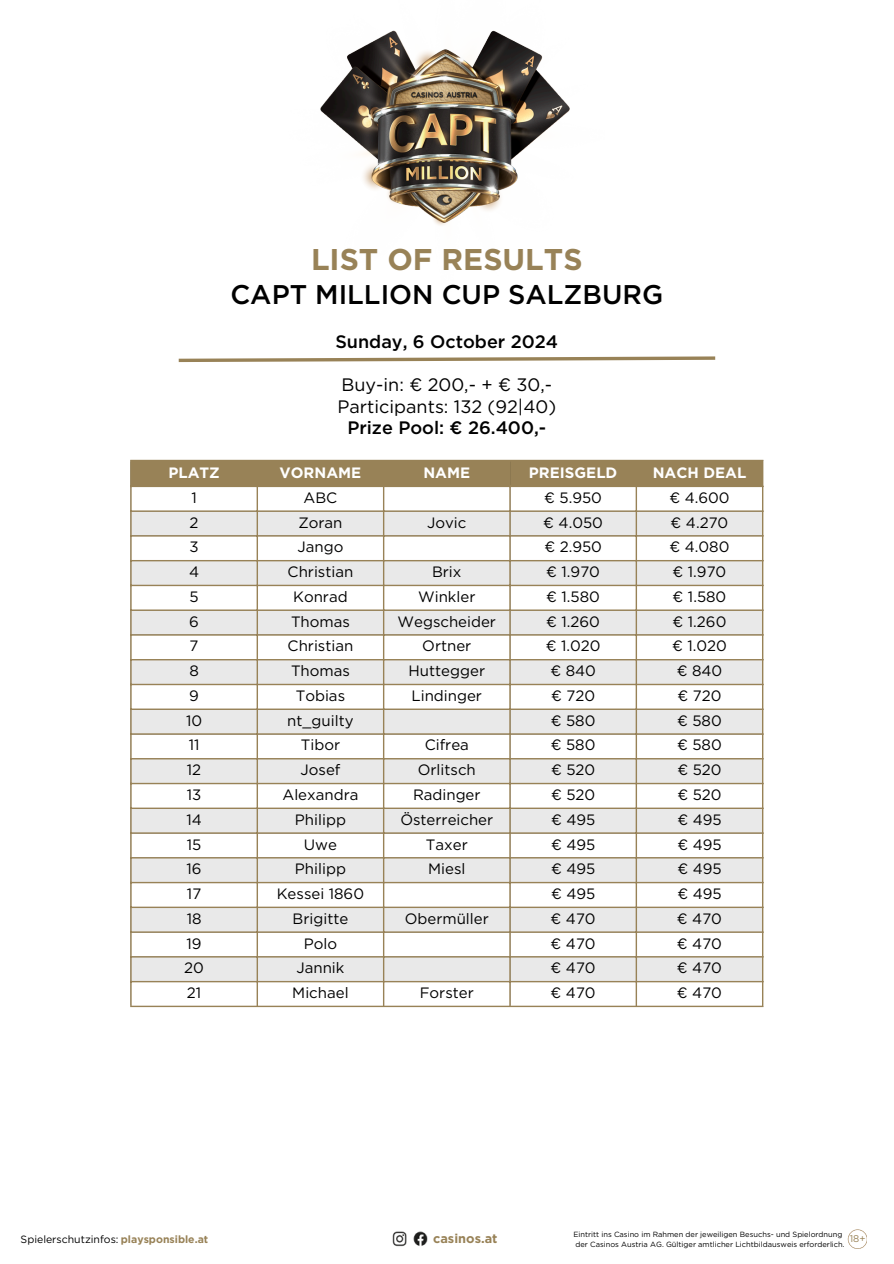
<style>
.page{position:relative;width:894px;height:1264px;background:#fff}
.page>*{position:absolute;margin:0;border:0;box-sizing:border-box;transform-origin:0 0}
.t1{font:700 30px "Gotham";color:#988257}
.t2{font:500 27px "Gotham";color:#000}
.t3{font:18px/21.3px "Gotham";color:#000;text-align:center}
.t4{font:500 18px "Gotham";color:#000}
.t5{font:15px "Gotham";color:#000}
.t6{font:700 15px "Gotham";color:#fff}
.t7{font:700 12.75px "Gotham";color:#988257}
.t8{font:10.5px "Gotham";color:#000}
.t9{font:9.75px "Gotham";color:#988257}
.t10{font:7.5px "Gotham";color:#000}
.s1{font-weight:500}
.s2{font-weight:700;color:#988257}
</style>
<div class="page">
<div style="left:132px;top:461px;width:629px;height:24px;background:#988257"></div>
<svg style="left:132px;top:512px;width:629px;height:468px;fill:#e9e9e9"></svg>
<svg style="left:510px;top:635px;width:251px;height:321px"></svg>
<hr style="left:130px;top:461px;width:2px;height:544px;background:#988257">
<hr style="left:256px;top:461px;width:2px;height:544px;background:#988257">
<hr style="left:383px;top:461px;width:1px;height:544px;background:#988257">
<hr style="left:509px;top:461px;width:1px;height:544px;background:#988257">
<hr style="left:635px;top:461px;width:2px;height:544px;background:#988257">
<hr style="left:761px;top:461px;width:2px;height:544px;background:#988257">
<hr style="left:130px;top:460px;width:633px;height:1px;background:#988257">
<hr style="left:130px;top:485px;width:633px;height:2px;background:#988257">
<hr style="left:130px;top:510px;width:633px;height:2px;background:#988257">
<hr style="left:130px;top:535px;width:633px;height:1px;background:#988257">
<hr style="left:130px;top:560px;width:633px;height:1px;background:#988257">
<hr style="left:130px;top:584px;width:633px;height:2px;background:#988257">
<hr style="left:130px;top:609px;width:633px;height:2px;background:#988257">
<hr style="left:130px;top:634px;width:633px;height:1px;background:#988257">
<hr style="left:130px;top:659px;width:633px;height:1px;background:#988257">
<hr style="left:130px;top:683px;width:633px;height:2px;background:#988257">
<hr style="left:130px;top:708px;width:633px;height:2px;background:#988257">
<hr style="left:130px;top:733px;width:633px;height:1px;background:#988257">
<hr style="left:130px;top:758px;width:633px;height:1px;background:#988257">
<hr style="left:130px;top:782px;width:633px;height:2px;background:#988257">
<hr style="left:130px;top:807px;width:633px;height:2px;background:#988257">
<hr style="left:130px;top:832px;width:633px;height:1px;background:#988257">
<hr style="left:130px;top:857px;width:633px;height:1px;background:#988257">
<hr style="left:130px;top:881px;width:633px;height:2px;background:#988257">
<hr style="left:130px;top:906px;width:633px;height:2px;background:#988257">
<hr style="left:130px;top:931px;width:633px;height:1px;background:#988257">
<hr style="left:130px;top:956px;width:633px;height:1px;background:#988257">
<hr style="left:130px;top:980px;width:633px;height:2px;background:#988257">
<hr style="left:130px;top:1005px;width:633px;height:2px;background:#988257">
<svg style="left:178px;top:356px;width:538px;height:7px"></svg>
<img style="left:320px;top:30px;width:250px;height:195px">
<img style="left:392px;top:1231px;width:36px;height:16px">
<svg style="left:847px;top:1229px;width:19px;height:19px"></svg>
<p class="t1" style="left:311px;top:241px;width:273px">LIST OF RESULTS</p>
<p class="t2" style="left:230px;top:278px;width:434px">CAPT MILLION CUP SALZBURG</p>
<p class="t4" style="left:335px;top:331px;width:224px">Sunday, 6 October 2024</p>
<p class="t3" style="left:337px;top:374px;width:220px">Buy-in: € 200,- + € 30,-<br>Participants: 132 (92|40)<br><span class="s1">Prize Pool: € 26.400,-</span></p>
<p class="t6" style="left:168px;top:463px;width:53px">PLATZ</p>
<h1 class="t6" style="left:279px;top:463px;width:83px">VORNAME</h1>
<h2 class="t6" style="left:423px;top:463px;width:48px">NAME</h2>
<h2 class="t6" style="left:529px;top:463px;width:90px">PREISGELD</h2>
<p class="t6" style="left:652px;top:463px;width:95px">NACH DEAL</p>
<p class="t5" style="left:191px;top:488px;width:7px">1</p>
<p class="t5" style="left:303px;top:488px;width:35px">ABC</p>
<p class="t5" style="left:544px;top:488px;width:59px">€ 5.950</p>
<p class="t5" style="left:669px;top:488px;width:62px">€ 4.600</p>
<p class="t5" style="left:189px;top:513px;width:10px">2</p>
<p class="t5" style="left:298px;top:513px;width:46px">Zoran</p>
<p class="t5" style="left:427px;top:513px;width:41px">Jovic</p>
<p class="t5" style="left:543px;top:513px;width:61px">€ 4.050</p>
<p class="t5" style="left:670px;top:513px;width:59px">€ 4.270</p>
<p class="t5" style="left:189px;top:538px;width:11px">3</p>
<p class="t5" style="left:297px;top:538px;width:47px">Jango</p>
<p class="t5" style="left:544px;top:538px;width:59px">€ 2.950</p>
<p class="t5" style="left:669px;top:538px;width:61px">€ 4.080</p>
<p class="t5" style="left:189px;top:562px;width:12px">4</p>
<p class="t5" style="left:287px;top:562px;width:67px">Christian</p>
<p class="t5" style="left:432px;top:562px;width:31px">Brix</p>
<p class="t5" style="left:546px;top:562px;width:55px">€ 1.970</p>
<p class="t5" style="left:672px;top:562px;width:55px">€ 1.970</p>
<p class="t5" style="left:189px;top:587px;width:11px">5</p>
<p class="t5" style="left:293px;top:587px;width:56px">Konrad</p>
<p class="t5" style="left:418px;top:587px;width:59px">Winkler</p>
<p class="t5" style="left:546px;top:587px;width:55px">€ 1.580</p>
<p class="t5" style="left:672px;top:587px;width:55px">€ 1.580</p>
<p class="t5" style="left:189px;top:612px;width:11px">6</p>
<p class="t5" style="left:291px;top:612px;width:60px">Thomas</p>
<p class="t5" style="left:397px;top:612px;width:100px">Wegscheider</p>
<p class="t5" style="left:546px;top:612px;width:55px">€ 1.260</p>
<p class="t5" style="left:672px;top:612px;width:55px">€ 1.260</p>
<p class="t5" style="left:189px;top:637px;width:10px">7</p>
<p class="t5" style="left:287px;top:637px;width:67px">Christian</p>
<p class="t5" style="left:422px;top:637px;width:51px">Ortner</p>
<p class="t5" style="left:545px;top:637px;width:56px">€ 1.020</p>
<p class="t5" style="left:672px;top:637px;width:56px">€ 1.020</p>
<p class="t5" style="left:189px;top:661px;width:11px">8</p>
<p class="t5" style="left:291px;top:661px;width:60px">Thomas</p>
<p class="t5" style="left:408px;top:661px;width:78px">Huttegger</p>
<p class="t5" style="left:550px;top:661px;width:47px">€ 840</p>
<p class="t5" style="left:676px;top:661px;width:47px">€ 840</p>
<p class="t5" style="left:189px;top:686px;width:11px">9</p>
<p class="t5" style="left:296px;top:686px;width:51px">Tobias</p>
<p class="t5" style="left:411px;top:686px;width:72px">Lindinger</p>
<p class="t5" style="left:551px;top:686px;width:45px">€ 720</p>
<p class="t5" style="left:677px;top:686px;width:45px">€ 720</p>
<p class="t5" style="left:186px;top:711px;width:18px">10</p>
<p class="t5" style="left:287px;top:711px;width:68px">nt_guilty</p>
<p class="t5" style="left:550px;top:711px;width:46px">€ 580</p>
<p class="t5" style="left:677px;top:711px;width:46px">€ 580</p>
<p class="t5" style="left:189px;top:736px;width:12px">11</p>
<p class="t5" style="left:301px;top:736px;width:41px">Tibor</p>
<p class="t5" style="left:424px;top:736px;width:46px">Cifrea</p>
<p class="t5" style="left:550px;top:736px;width:46px">€ 580</p>
<p class="t5" style="left:677px;top:736px;width:46px">€ 580</p>
<p class="t5" style="left:187px;top:760px;width:16px">12</p>
<p class="t5" style="left:300px;top:760px;width:41px">Josef</p>
<p class="t5" style="left:417px;top:760px;width:60px">Orlitsch</p>
<p class="t5" style="left:551px;top:760px;width:46px">€ 520</p>
<p class="t5" style="left:677px;top:760px;width:46px">€ 520</p>
<p class="t5" style="left:187px;top:785px;width:16px">13</p>
<p class="t5" style="left:282px;top:785px;width:77px">Alexandra</p>
<p class="t5" style="left:413px;top:785px;width:69px">Radinger</p>
<p class="t5" style="left:551px;top:785px;width:46px">€ 520</p>
<p class="t5" style="left:677px;top:785px;width:46px">€ 520</p>
<p class="t5" style="left:186px;top:810px;width:17px">14</p>
<p class="t5" style="left:295px;top:810px;width:52px">Philipp</p>
<p class="t5" style="left:400px;top:810px;width:94px">Österreicher</p>
<p class="t5" style="left:551px;top:810px;width:46px">€ 495</p>
<p class="t5" style="left:677px;top:810px;width:46px">€ 495</p>
<p class="t5" style="left:187px;top:835px;width:16px">15</p>
<p class="t5" style="left:304px;top:835px;width:35px">Uwe</p>
<p class="t5" style="left:426px;top:835px;width:43px">Taxer</p>
<p class="t5" style="left:551px;top:835px;width:46px">€ 495</p>
<p class="t5" style="left:677px;top:835px;width:46px">€ 495</p>
<p class="t5" style="left:186px;top:859px;width:17px">16</p>
<p class="t5" style="left:295px;top:859px;width:52px">Philipp</p>
<p class="t5" style="left:428px;top:859px;width:39px">Miesl</p>
<p class="t5" style="left:551px;top:859px;width:46px">€ 495</p>
<p class="t5" style="left:677px;top:859px;width:46px">€ 495</p>
<p class="t5" style="left:187px;top:884px;width:16px">17</p>
<p class="t5" style="left:277px;top:884px;width:89px">Kessei 1860</p>
<p class="t5" style="left:551px;top:884px;width:46px">€ 495</p>
<p class="t5" style="left:677px;top:884px;width:46px">€ 495</p>
<p class="t5" style="left:187px;top:909px;width:16px">18</p>
<p class="t5" style="left:292px;top:909px;width:57px">Brigitte</p>
<p class="t5" style="left:404px;top:909px;width:85px">Obermüller</p>
<p class="t5" style="left:550px;top:909px;width:47px">€ 470</p>
<p class="t5" style="left:676px;top:909px;width:47px">€ 470</p>
<p class="t5" style="left:186px;top:934px;width:17px">19</p>
<p class="t5" style="left:304px;top:934px;width:35px">Polo</p>
<p class="t5" style="left:550px;top:934px;width:47px">€ 470</p>
<p class="t5" style="left:676px;top:934px;width:47px">€ 470</p>
<p class="t5" style="left:184px;top:958px;width:21px">20</p>
<p class="t5" style="left:296px;top:958px;width:49px">Jannik</p>
<p class="t5" style="left:550px;top:958px;width:47px">€ 470</p>
<p class="t5" style="left:676px;top:958px;width:47px">€ 470</p>
<p class="t5" style="left:187px;top:983px;width:16px">21</p>
<p class="t5" style="left:292px;top:983px;width:58px">Michael</p>
<p class="t5" style="left:419px;top:983px;width:56px">Forster</p>
<p class="t5" style="left:550px;top:983px;width:47px">€ 470</p>
<p class="t5" style="left:676px;top:983px;width:47px">€ 470</p>
<h3 class="t8" style="left:21px;top:1232px;width:189px">Spielerschutzinfos: <span class="s2">playsponsible.at</span></h3>
<p class="t7" style="left:433px;top:1231px;width:66px">casinos.at</p>
<p class="t10" style="left:573px;top:1229px;width:270px">Eintritt ins Casino im Rahmen der jeweiligen Besuchs- und Spielordnung</p>
<p class="t9" style="left:849px;top:1232px;width:17px">18+</p>
<p class="t10" style="left:575px;top:1239px;width:271px">der Casinos Austria AG. Gültiger amtlicher Lichtbildausweis erforderlich.</p>
</div>
